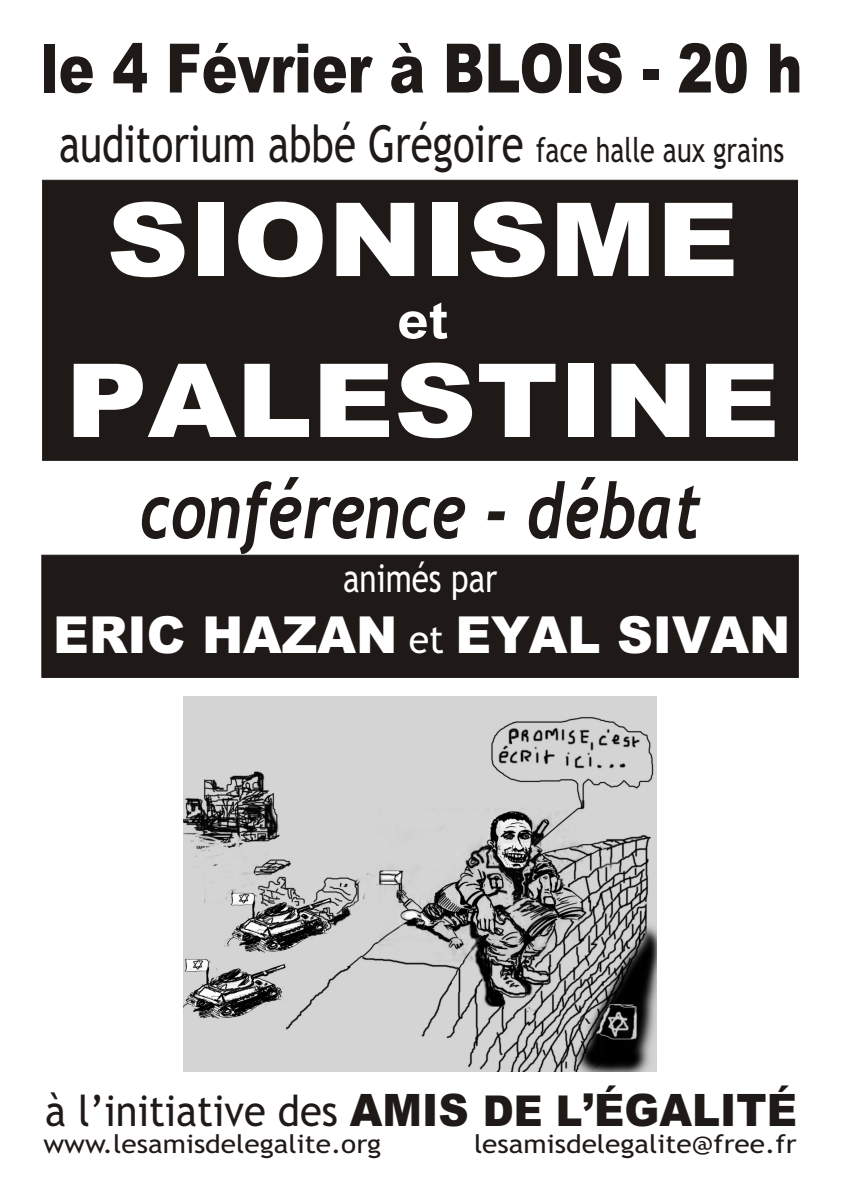
<style>
.page{position:relative;width:842px;height:1191px;background:#fff}
.page>*{position:absolute;margin:0;border:0;box-sizing:border-box;transform-origin:0 0}
.t1{font:900 102.2px "Arial";color:#fff;scale:1.11 1}
.t2{font:italic 700 77.4px "Trebuchet MS";color:#1f1a17;scale:.81 1}
.t3{font:900 68.1px "Arial";color:#1f1a17;scale:.79 1}
.t4{font:51.1px "Trebuchet MS";color:#1f1a17;scale:.79 1}
.t5{font:900 51.1px "Arial";color:#fff}
.t6{font:700 51.1px "Arial";color:#fff;scale:1.11 1}
.t7{font:42.6px "Trebuchet MS";color:#1f1a17;scale:.94 1}
.t8{font:38.7px "Trebuchet MS";color:#fff;scale:.81 1}
.t9{font:25.5px "Trebuchet MS";color:#1f1a17;scale:1.1 1}
.s1{font-size:34.1px}
.s2{font-family:"Trebuchet MS";font-weight:400;font-size:38.7px}
.s3{font-family:"Arial";font-weight:900;font-size:44.8px}
.s4{font-family:"Arial";font-weight:900}
</style>
<div class="page">
<div style="left:43px;top:180px;width:755px;height:280px;background:#1f1a17;border:1px solid #1f1a17"></div>
<div style="left:42px;top:555px;width:756px;height:123px;background:#1f1a17;border:1px solid #1f1a17"></div>
<img style="left:183px;top:696px;width:474px;height:376px">
<h3 class="t3" style="left:41px;top:44px;width:966px">le 4 Février à BLOIS - 20 h</h3>
<h3 class="t4" style="left:59px;top:124px;width:920px">auditorium abbé Grégoire <span class="s1">face halle aux grains</span></h3>
<h1 class="t1" style="left:107px;top:203px;width:571px">SIONISME</h1>
<h3 class="t6" style="left:397px;top:301px;width:47px">et</h3>
<h1 class="t1" style="left:65px;top:364px;width:645px">PALESTINE</h1>
<h2 class="t2" style="left:140px;top:481px;width:695px">conférence - débat</h2>
<h3 class="t8" style="left:343px;top:563px;width:192px">animés par</h3>
<h3 class="t5" style="left:53px;top:616px;width:739px">ERIC HAZAN <span class="s2">et</span> EYAL SIVAN</h3>
<h3 class="t7" style="left:45px;top:1095px;width:801px">à l’initiative des <span class="s3">AMIS</span> <span class="s4">DE L</span><span class="s3">’ÉGALITÉ</span></h3>
<p class="t9" style="left:43px;top:1134px;width:309px">www.lesamisdelegalite.org</p>
<p class="t9" style="left:474px;top:1134px;width:295px">lesamisdelegalite@free.fr</p>
</div>
